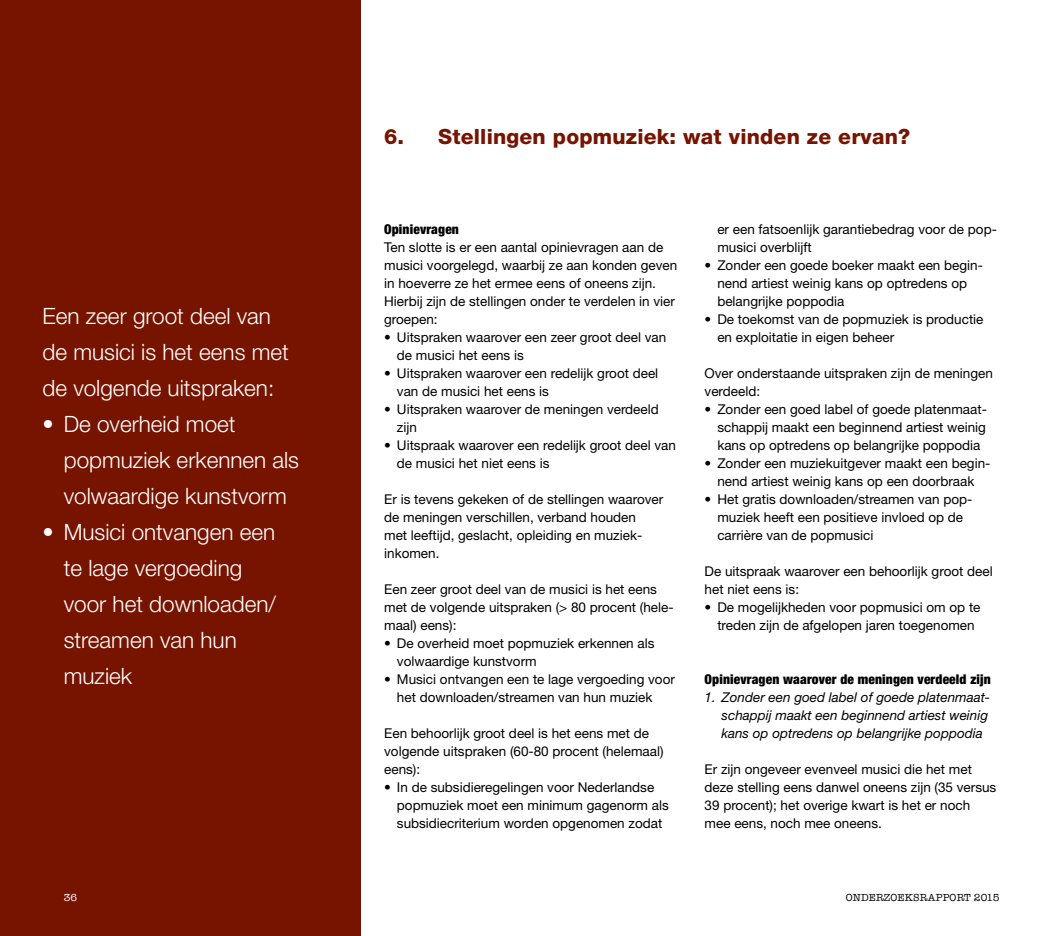
<style>
.page{position:relative;width:1042px;height:936px;background:#fff}
.page>*{position:absolute;margin:0;border:0;box-sizing:border-box;transform-origin:0 0}
.t1{font:300 22.5px/36px "Helvetica Neue";color:#fff}
.t2{font:800 21px "Helvetica Neue";letter-spacing:.01em;color:#771400}
.t3{font:13.5px/18px "Helvetica Neue";color:#000}
.t4{font:italic 13.5px/18px "Helvetica Neue";color:#000}
.t5{font:900 condensed 13.5px "Helvetica Neue";letter-spacing:.01em;color:#000}
.t6{font:10.5px "American Typewriter";letter-spacing:.015em;color:#000}
.t7{font:10.5px "American Typewriter";color:#fff}
</style>
<div class="page">
<div style="left:0;top:0;width:360px;height:935px;background:#771400"></div>
<h1 class="t1" style="left:43px;top:297px;width:248px">Een zeer groot deel van de musici is het eens met de volgende uitspraken:</h1>
<h1 class="t1" style="left:64px;top:405px;width:237px;text-indent:-21px">• De overheid moet popmuziek erkennen als volwaardige kunstvorm</h1>
<h1 class="t1" style="left:64px;top:513px;width:214px;text-indent:-21px">• Musici ontvangen een te lage vergoeding voor het downloaden/ streamen van hun muziek</h1>
<h2 class="t2" style="left:384px;top:124px;width:527px">6. Stellingen popmuziek: wat vinden ze ervan?</h2>
<p class="t5" style="left:384px;top:221px;width:76px">Opinievragen</p>
<p class="t3" style="left:384px;top:238px;width:295px">Ten slotte is er een aantal opinievragen aan de musici voorgelegd, waarbij ze aan konden geven in hoeverre ze het ermee eens of oneens zijn.<br>Hierbij zijn de stellingen onder te verdelen in vier groepen:</p>
<p class="t3" style="left:397px;top:328px;width:271px;text-indent:-13px">• Uitspraken waarover een zeer groot deel van de musici het eens is</p>
<p class="t3" style="left:397px;top:364px;width:263px;text-indent:-13px">• Uitspraken waarover een redelijk groot deel van de musici het eens is</p>
<p class="t3" style="left:397px;top:400px;width:263px;text-indent:-13px">• Uitspraken waarover de meningen verdeeld zijn</p>
<p class="t3" style="left:397px;top:436px;width:281px;text-indent:-13px">• Uitspraak waarover een redelijk groot deel van de musici het niet eens is</p>
<p class="t3" style="left:384px;top:490px;width:281px">Er is tevens gekeken of de stellingen waarover de meningen verschillen, verband houden<br>met leeftijd, geslacht, opleiding en muziek&shy;inkomen.</p>
<p class="t3" style="left:384px;top:580px;width:291px">Een zeer groot deel van de musici is het eens met de volgende uitspraken (&gt; 80 procent (hele&shy;maal) eens):</p>
<p class="t3" style="left:397px;top:634px;width:259px;text-indent:-13px">• De overheid moet popmuziek erkennen als volwaardige kunstvorm</p>
<p class="t3" style="left:397px;top:670px;width:279px;text-indent:-13px">• Musici ontvangen een te lage vergoeding voor het downloaden/streamen van hun muziek</p>
<p class="t3" style="left:384px;top:724px;width:281px">Een behoorlijk groot deel is het eens met de volgende uitspraken (60-80 procent (helemaal) eens):</p>
<p class="t3" style="left:397px;top:778px;width:273px;text-indent:-13px">• In de subsidieregelingen voor Nederlandse popmuziek moet een minimum gagenorm als subsidiecriterium worden opgenomen zodat</p>
<p class="t3" style="left:717px;top:220px;width:281px">er een fatsoenlijk garantiebedrag voor de pop&shy;musici overblijft</p>
<p class="t3" style="left:717px;top:256px;width:267px;text-indent:-13px">• Zonder een goede boeker maakt een begin&shy;nend artiest weinig kans op optredens op belangrijke poppodia</p>
<p class="t3" style="left:717px;top:310px;width:268px;text-indent:-13px">• De toekomst van de popmuziek is productie en exploitatie in eigen beheer</p>
<p class="t3" style="left:704px;top:364px;width:290px">Over onderstaande uitspraken zijn de meningen verdeeld:</p>
<p class="t3" style="left:717px;top:400px;width:271px;text-align:justify;text-indent:-13px">• Zonder een goed label of goede platenmaat&shy;schappij maakt een beginnend artiest weinig kans op optredens op belangrijke poppodia</p>
<p class="t3" style="left:704px;top:454px;width:287px;text-align:center">• Zonder een muziekuitgever maakt een begin&shy;nend artiest weinig kans op een doorbraak</p>
<p class="t3" style="left:717px;top:490px;width:255px;text-indent:-13px">• Het gratis downloaden/streamen van pop&shy;muziek heeft een positieve invloed op de carrière van de popmusici</p>
<p class="t3" style="left:704px;top:562px;width:290px">De uitspraak waarover een behoorlijk groot deel het niet eens is:</p>
<p class="t3" style="left:704px;top:598px;width:277px;text-align:center">• De mogelijkheden voor popmusici om op te treden zijn de afgelopen jaren toegenomen</p>
<p class="t5" style="left:704px;top:671px;width:288px">Opinievragen waarover de meningen verdeeld zijn</p>
<p class="t4" style="left:721px;top:688px;width:270px;text-indent:-17px">1. Zonder een goed label of goede platenmaat&shy;schappij maakt een beginnend artiest weinig kans op optredens op belangrijke poppodia</p>
<p class="t3" style="left:704px;top:760px;width:293px">Er zijn ongeveer evenveel musici die het met deze stelling eens danwel oneens zijn (35 versus 39 procent); het overige kwart is het er noch mee eens, noch mee oneens.</p>
<p class="t7" style="left:64px;top:888px;width:15px">36</p>
<p class="t6" style="left:846px;top:888px;width:155px">ONDERZOEKSRAPPORT 2015</p>
</div>
